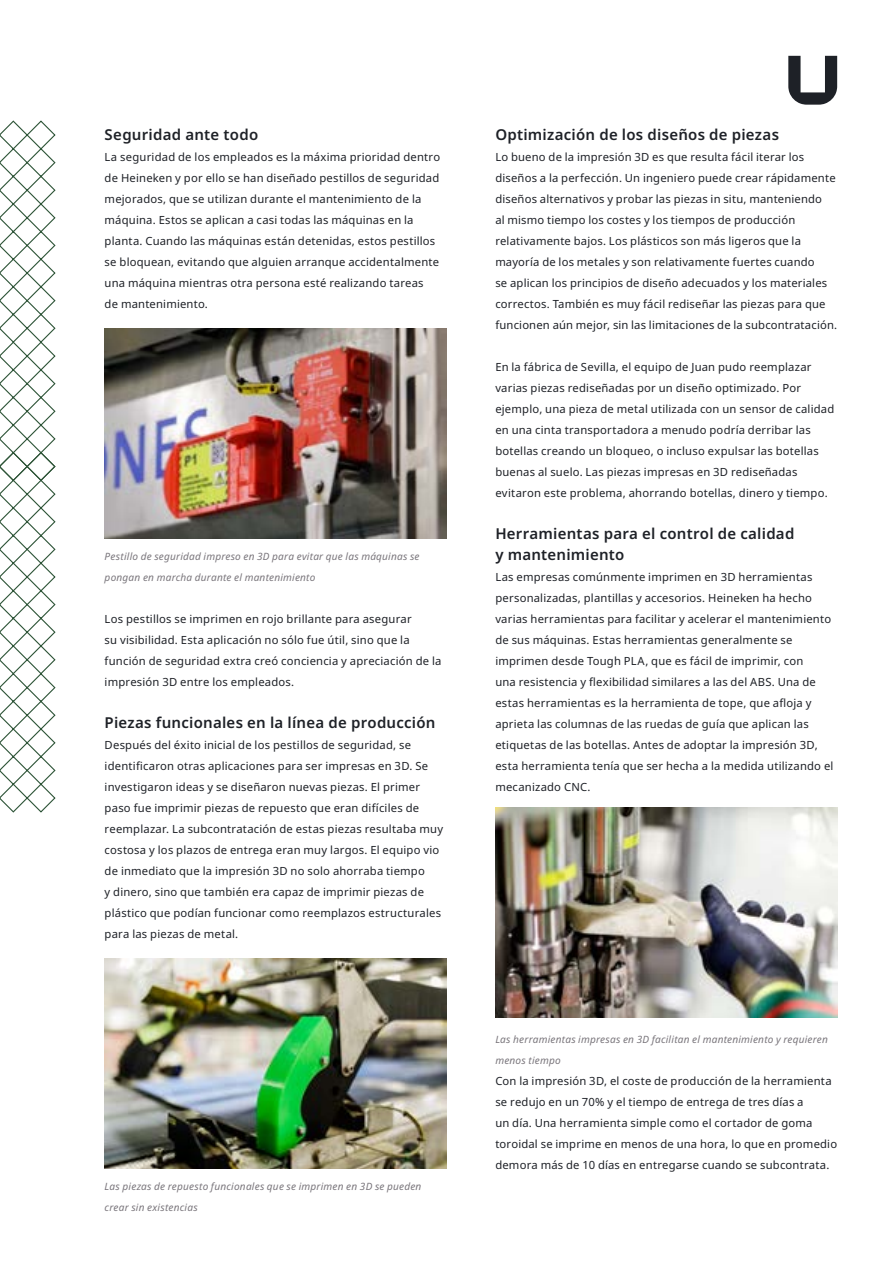
<style>
.page{position:relative;width:893px;height:1263px;background:#fff}
.page>*{position:absolute;margin:0;border:0;box-sizing:border-box;transform-origin:0 0}
.t1{font:600 15px/21px "Noto Sans";letter-spacing:.015em;color:#1e2127}
.t2{font:11.25px/21px "Noto Sans";letter-spacing:.015em;color:#1e2127}
.t3{font:italic 10.05px/21px "Noto Sans";letter-spacing:.02em;color:#79757b}
</style>
<div class="page">
<svg style="left:788px;top:56px;width:49px;height:49px"></svg>
<svg style="left:0;top:120px;width:56px;height:693px"></svg>
<img style="left:105px;top:329px;width:341px;height:210px">
<img style="left:105px;top:959px;width:341px;height:210px">
<img style="left:495px;top:808px;width:342px;height:210px">
<h1 class="t1" style="left:105px;top:124px;width:155px">Seguridad ante todo</h1>
<p class="t2" style="left:105px;top:146px;width:337px">La seguridad de los empleados es la máxima prioridad dentro de Heineken y por ello se han diseñado pestillos de seguridad mejorados, que se utilizan durante el mantenimiento de la máquina. Estos se aplican a casi todas las máquinas en la planta. Cuando las máquinas están detenidas, estos pestillos se bloquean, evitando que alguien arranque accidentalmente una máquina mientras otra persona esté realizando tareas<br>de mantenimiento.</p>
<p class="t3" style="left:105px;top:546px;width:316px">Pestillo de seguridad impreso en 3D para evitar que las máquinas se pongan en marcha durante el mantenimiento</p>
<p class="t2" style="left:105px;top:609px;width:338px">Los pestillos se imprimen en rojo brillante para asegurar<br>su visibilidad. Esta aplicación no sólo fue útil, sino que la función de seguridad extra creó conciencia y apreciación de la impresión 3D entre los empleados.</p>
<h1 class="t1" style="left:105px;top:712px;width:332px">Piezas funcionales en la línea de producción</h1>
<p class="t2" style="left:105px;top:734px;width:340px">Después del éxito inicial de los pestillos de seguridad, se identificaron otras aplicaciones para ser impresas en 3D. Se investigaron ideas y se diseñaron nuevas piezas. El primer paso fue imprimir piezas de repuesto que eran difíciles de reemplazar. La subcontratación de estas piezas resultaba muy costosa y los plazos de entrega eran muy largos. El equipo vio de inmediato que la impresión 3D no solo ahorraba tiempo<br>y dinero, sino que también era capaz de imprimir piezas de plástico que podían funcionar como reemplazos estructurales para las piezas de metal.</p>
<p class="t3" style="left:105px;top:1176px;width:318px">Las piezas de repuesto funcionales que se imprimen en 3D se pueden crear sin existencias</p>
<h1 class="t1" style="left:495px;top:124px;width:285px">Optimización de los diseños de piezas</h1>
<p class="t2" style="left:495px;top:146px;width:343px">Lo bueno de la impresión 3D es que resulta fácil iterar los diseños a la perfección. Un ingeniero puede crear rápidamente diseños alternativos y probar las piezas in situ, manteniendo<br>al mismo tiempo los costes y los tiempos de producción relativamente bajos. Los plásticos son más ligeros que la mayoría de los metales y son relativamente fuertes cuando<br>se aplican los principios de diseño adecuados y los materiales correctos. También es muy fácil rediseñar las piezas para que funcionen aún mejor, sin las limitaciones de la subcontratación.</p>
<p class="t2" style="left:495px;top:357px;width:340px">En la fábrica de Sevilla, el equipo de Juan pudo reemplazar varias piezas rediseñadas por un diseño optimizado. Por ejemplo, una pieza de metal utilizada con un sensor de calidad en una cinta transportadora a menudo podría derribar las botellas creando un bloqueo, o incluso expulsar las botellas buenas al suelo. Las piezas impresas en 3D rediseñadas evitaron este problema, ahorrando botellas, dinero y tiempo.</p>
<h1 class="t1" style="left:495px;top:523px;width:301px">Herramientas para el control de calidad y mantenimiento</h1>
<p class="t2" style="left:495px;top:566px;width:340px">Las empresas comúnmente imprimen en 3D herramientas personalizadas, plantillas y accesorios. Heineken ha hecho varias herramientas para facilitar y acelerar el mantenimiento de sus máquinas. Estas herramientas generalmente se imprimen desde Tough PLA, que es fácil de imprimir, con<br>una resistencia y flexibilidad similares a las del ABS. Una de estas herramientas es la herramienta de tope, que afloja y aprieta las columnas de las ruedas de guía que aplican las etiquetas de las botellas. Antes de adoptar la impresión 3D, esta herramienta tenía que ser hecha a la medida utilizando el mecanizado CNC.</p>
<p class="t3" style="left:495px;top:1029px;width:334px">Las herramientas impresas en 3D facilitan el mantenimiento y requieren menos tiempo</p>
<p class="t2" style="left:495px;top:1071px;width:343px">Con la impresión 3D, el coste de producción de la herramienta se redujo en un 70% y el tiempo de entrega de tres días a<br>un día. Una herramienta simple como el cortador de goma toroidal se imprime en menos de una hora, lo que en promedio demora más de 10 días en entregarse cuando se subcontrata.</p>
</div>
